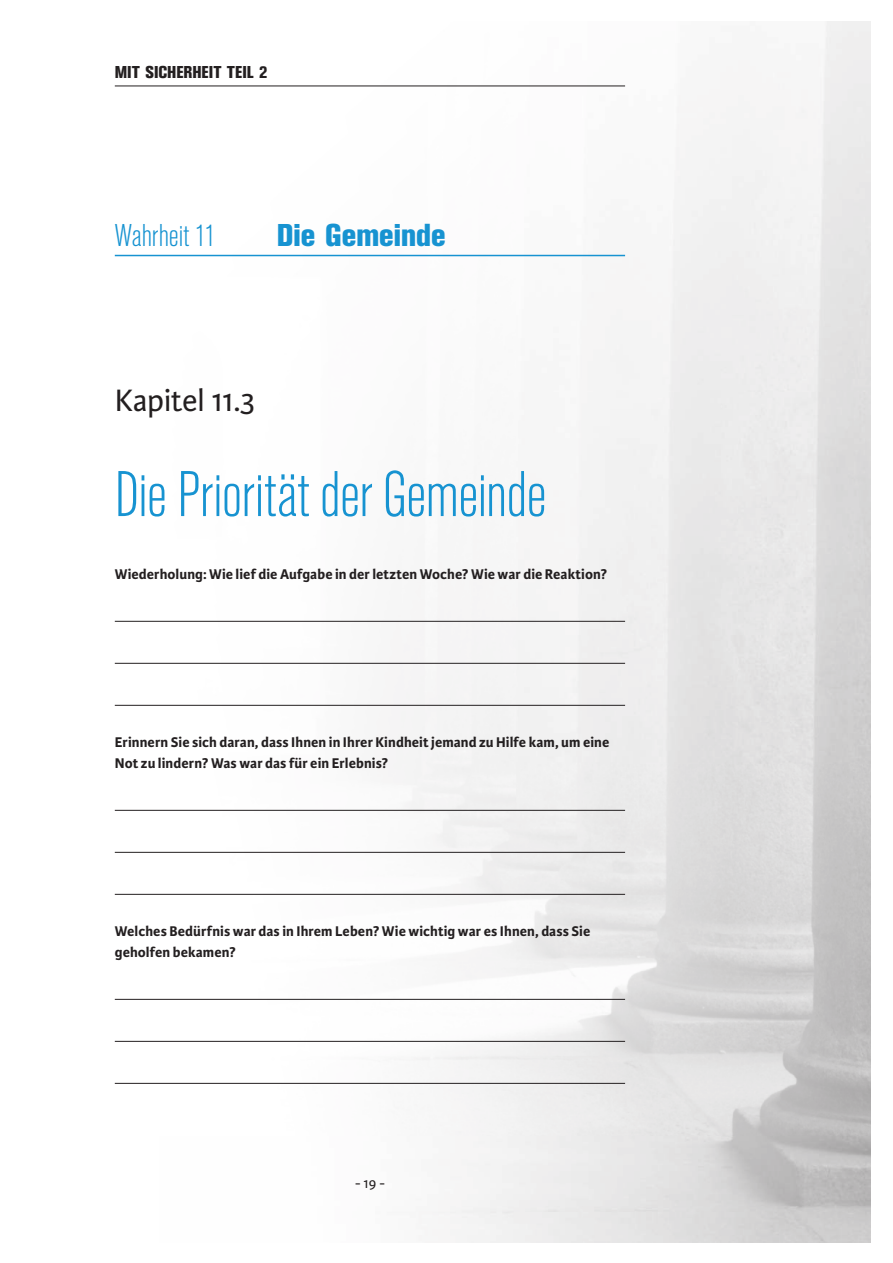
<style>
.page{position:relative;width:893px;height:1263px;background:#fff}
.page>*{position:absolute;margin:0;border:0;box-sizing:border-box;transform-origin:0 0}
.t1{font:300 condensed 67.5px "Ancona";letter-spacing:-.01em;color:#1793d1}
.t2{font:800 condensed 33px "Ancona";color:#1793d1}
.t3{font:33px "Karmina Sans Basic";letter-spacing:-.01em;color:#231f20}
.t4{font:300 condensed 33px "Ancona";letter-spacing:-.005em;color:#1793d1}
.t5{font:800 condensed 18px "Ancona";color:#231f20}
.t6{font:700 15px/21px "Karmina Sans Basic";letter-spacing:.005em;color:#231f20}
.t7{font:15px "Karmina Sans Basic";color:#231f20}
</style>
<div class="page">
<hr style="left:115px;top:255px;width:510px;height:1px;background:#1793d1">
<hr style="left:115px;top:86px;width:510px;height:1px;background:#231f20">
<hr style="left:115px;top:621px;width:510px;height:1px;background:#231f20">
<hr style="left:115px;top:663px;width:510px;height:1px;background:#231f20">
<hr style="left:115px;top:705px;width:510px;height:1px;background:#231f20">
<hr style="left:115px;top:810px;width:510px;height:1px;background:#231f20">
<hr style="left:115px;top:852px;width:510px;height:1px;background:#231f20">
<hr style="left:115px;top:894px;width:510px;height:1px;background:#231f20">
<hr style="left:115px;top:999px;width:510px;height:1px;background:#231f20">
<hr style="left:115px;top:1041px;width:510px;height:1px;background:#231f20">
<hr style="left:115px;top:1083px;width:510px;height:1px;background:#231f20">
<p class="t5" style="left:115px;top:61px;width:154px">MIT SICHERHEIT TEIL 2</p>
<h2 class="t4" style="left:115px;top:224px;width:103px">Wahrheit 11</h2>
<h2 class="t2" style="left:277px;top:216px;width:170px">Die Gemeinde</h2>
<h2 class="t3" style="left:115px;top:388px;width:142px">Kapitel 11.3</h2>
<h1 class="t1" style="left:115px;top:470px;width:433px">Die Priorität der Gemeinde</h1>
<p class="t6" style="left:115px;top:565px;width:494px">Wiederholung: Wie lief die Aufgabe in der letzten Woche? Wie war die Reaktion?</p>
<p class="t6" style="left:115px;top:733px;width:496px">Erinnern Sie sich daran, dass Ihnen in Ihrer Kindheit jemand zu Hilfe kam, um eine<br>Not zu lindern? Was war das für ein Erlebnis?</p>
<p class="t6" style="left:115px;top:922px;width:477px">Welches Bedürfnis war das in Ihrem Leben? Wie wichtig war es Ihnen, dass Sie geholfen bekamen?</p>
<p class="t7" style="left:355px;top:1178px;width:31px">- 19 -</p>
</div>
